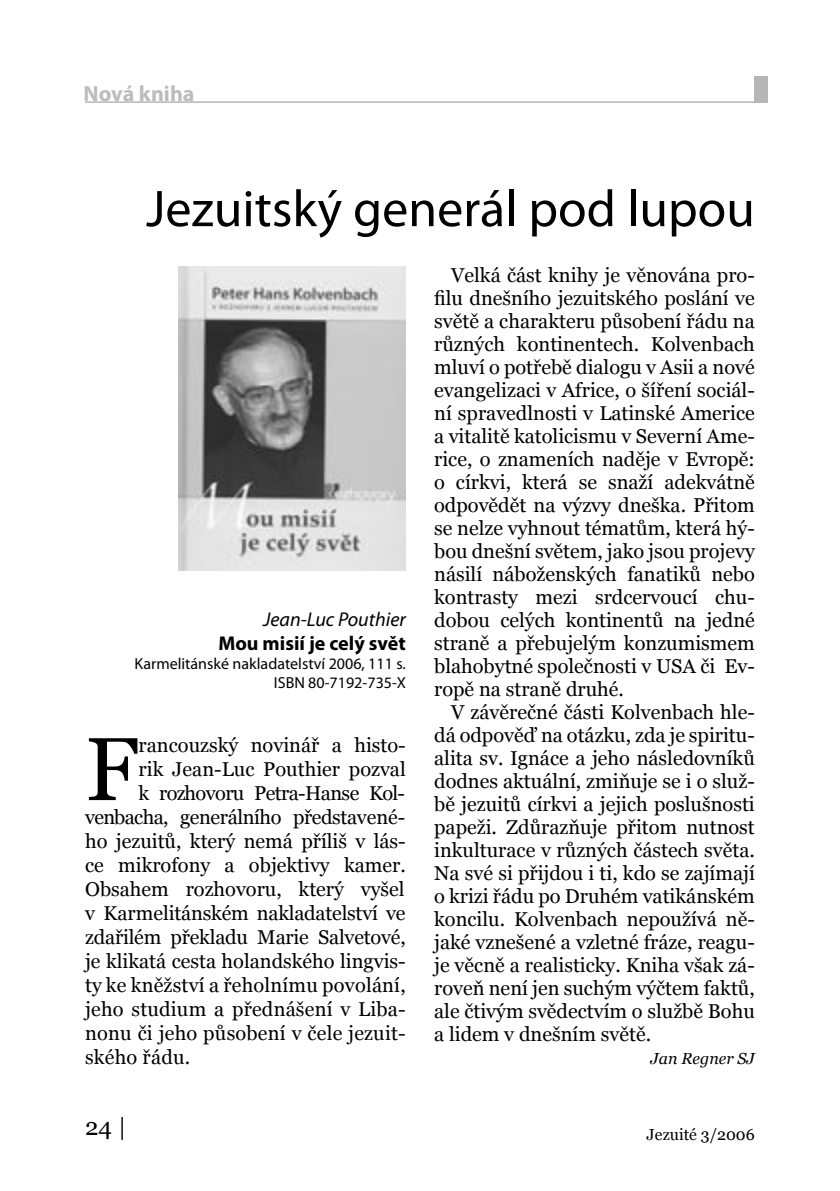
<style>
.page{position:relative;width:840px;height:1191px;background:#fff}
.page>*{position:absolute;margin:0;border:0;box-sizing:border-box;transform-origin:0 0}
.AM_bold{font:89.2px "Georgia";color:#000}
.nadpis_clanku{font:52px "Myriad Pro";color:#000}
.t1{font:24px "Georgia";color:#000}
.t2{font:700 22px "Myriad Pro";color:#bcbcbc}
.AM_bold-2{font:20px/23px "Georgia";color:#000;text-align:justify}
.AM_bold-3{font:20px "Georgia";letter-spacing:-.02em;color:#000}
.AM_bold-4{font:20px "Georgia";letter-spacing:-.03em;color:#000}
.AM_bold-5{font:700 20px "Myriad Pro";color:#000}
.AM_bold-6{font:italic 20px "Myriad Pro";color:#000}
.AM_bold-7{font:16px "Myriad Pro";color:#000}
.t3{font:16px "Georgia";color:#000}
.AM_bold-8{font:italic 16px "Georgia";color:#000}
</style>
<div class="page">
<hr style="left:85px;top:101px;width:669px;height:2px;background:#b6b6b6">
<div style="left:754px;top:76px;width:13px;height:26px;background:#b6b6b6"></div>
<img style="left:179px;top:266px;width:226px;height:304px">
<p class="t2" style="left:84px;top:82px;width:112px">Nová kniha</p>
<p class="nadpis_clanku" style="left:146px;top:180px;width:610px">Jezuitský generál pod lupou</p>
<p class="AM_bold-2" style="left:434px;top:264px;width:322px;text-indent:17px">Velká část knihy je věnována pro&shy;filu dnešního jezuitského poslání ve světě a charakteru působení řádu na různých kontinentech. Kolvenbach mluví o potřebě dialogu v Asii a nové evangelizaci v Africe, o šíření sociál&shy;ní spravedlnosti v Latinské Americe a vitalitě katolicismu v Severní Ame&shy;rice, o znameních naděje v Evropě: o církvi, která se snaží adekvátně odpovědět na výzvy dneška. Přitom se nelze vyhnout tématům, která hý&shy;bou dnešní světem, jako jsou projevy násilí náboženských fanatiků nebo kontrasty mezi srdcervoucí chu&shy;dobou celých kontinentů na jedné straně a přebujelým konzumismem blahobytné společnosti v USA či Ev&shy;ropě na straně druhé.</p>
<p class="AM_bold-2" style="left:434px;top:701px;width:322px;text-indent:17px">V závěrečné části Kolvenbach hle&shy;dá odpověď na otázku, zda je spiritu&shy;alita sv. Ignáce a jeho následovníků dodnes aktuální, zmiňuje se i o služ&shy;bě jezuitů církvi a jejich poslušnosti papeži. Zdůrazňuje přitom nutnost inkulturace v různých částech světa.<br>Na své si přijdou i ti, kdo se zajímají o krizi řádu po Druhém vatikánském koncilu. Kolvenbach nepoužívá ně&shy;jaké vznešené a vzletné fráze, reagu&shy;je věcně a realisticky. Kniha však zá&shy;roveň není jen suchým výčtem faktů, ale čtivým svědectvím o službě Bohu a lidem v dnešním světě.</p>
<p class="AM_bold-8" style="left:650px;top:1048px;width:106px">Jan Regner SJ</p>
<p class="AM_bold-6" style="left:263px;top:608px;width:144px">Jean-Luc Pouthier</p>
<p class="AM_bold-5" style="left:218px;top:631px;width:189px">Mou misií je celý svět</p>
<p class="AM_bold-7" style="left:134px;top:654px;width:273px">Karmelitánské nakladatelství 2006, 111 s.</p>
<p class="AM_bold-7" style="left:274px;top:674px;width:133px">ISBN 80-7192-735-X</p>
<p class="AM_bold" style="left:85px;top:715px;width:55px">F</p>
<p class="AM_bold-2" style="left:138px;top:734px;width:268px">rancouzský novinář a histo-</p>
<p class="AM_bold-2" style="left:138px;top:758px;width:268px">rik Jean-Luc Pouthier pozval</p>
<p class="AM_bold-4" style="left:138px;top:781px;width:268px">k rozhovoru Petra-Hanse Kol-</p>
<p class="AM_bold-3" style="left:85px;top:805px;width:321px">venbacha, generálního představené-</p>
<p class="AM_bold-2" style="left:85px;top:830px;width:322px">ho jezuitů, který nemá příliš v lás-</p>
<p class="AM_bold-2" style="left:85px;top:854px;width:322px">ce mikrofony a objektivy kamer.</p>
<p class="AM_bold-2" style="left:85px;top:878px;width:321px">Obsahem rozhovoru, který vyšel</p>
<p class="AM_bold-2" style="left:85px;top:902px;width:321px">v Karmelitánském nakladatelství ve</p>
<p class="AM_bold-2" style="left:85px;top:926px;width:322px">zdařilém překladu Marie Salvetové,</p>
<p class="AM_bold-2" style="left:85px;top:950px;width:322px">je klikatá cesta holandského lingvis-</p>
<p class="AM_bold-2" style="left:85px;top:974px;width:322px">ty ke kněžství a řeholnímu povolání,</p>
<p class="AM_bold-2" style="left:85px;top:998px;width:322px">jeho studium a přednášení v Liba-</p>
<p class="AM_bold-2" style="left:85px;top:1022px;width:322px">nonu či jeho působení v čele jezuit-</p>
<p class="AM_bold-2" style="left:85px;top:1046px;width:106px">ského řádu.</p>
<p class="t1" style="left:85px;top:1112px;width:43px">24 |</p>
<p class="t3" style="left:646px;top:1125px;width:110px">Jezuité 3/2006</p>
</div>
